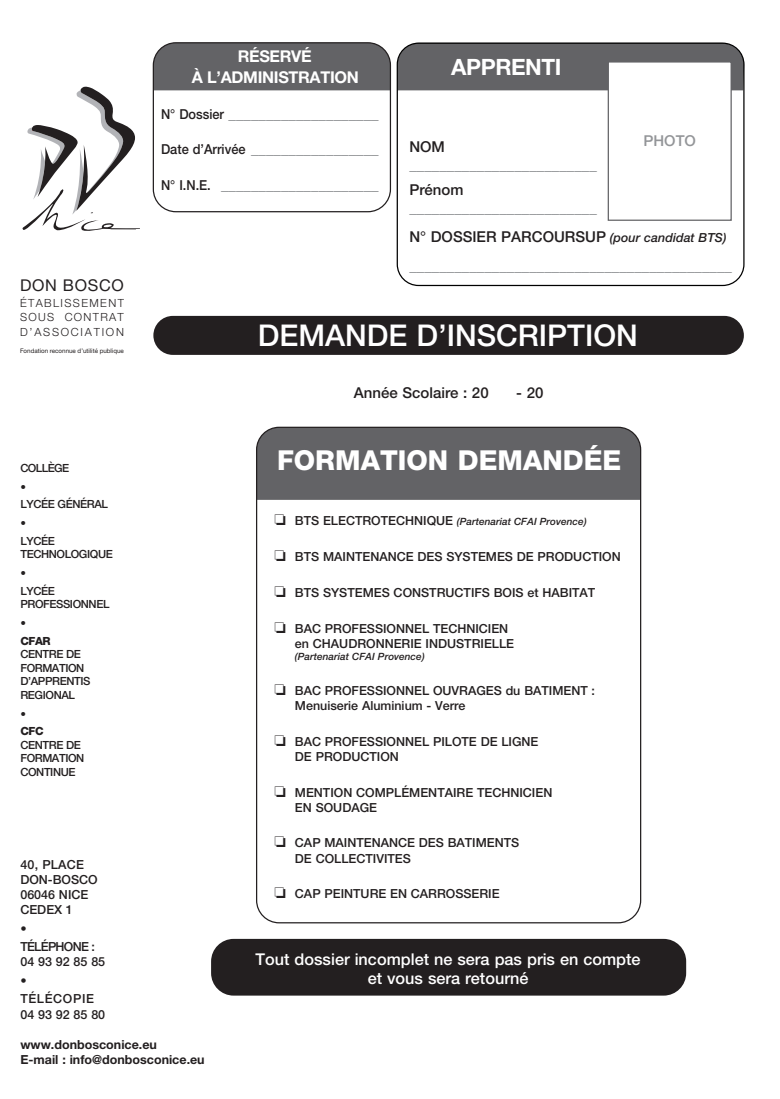
<style>
.page{position:relative;width:780px;height:1099px;background:#fff}
.page>*{position:absolute;margin:0;border:0;box-sizing:border-box;transform-origin:0 0}
.t1{font:500 30px "Helvetica Neue LT Std";color:#fff}
.t2{font:800 27.5px "Helvetica Neue LT Std";color:#fff}
.t3{font:700 22.5px "Helvetica Neue LT Std";letter-spacing:-.02em;color:#fff}
.t4{font:500 16.25px/19.5px "Helvetica Neue LT Std";color:#fff;text-align:center}
.t5{font:700 16.25px/20.9px "Helvetica Neue LT Std";letter-spacing:-.02em;color:#fff;text-align:center}
.t6{font:16.25px "Helvetica Neue LT Std";letter-spacing:.045em;color:#231f20}
.t7{font:500 15px/29px "Helvetica Neue LT Std";color:#808285}
.t8{font:500 15px "Helvetica Neue LT Std";color:#231f20}
.t9{font:500 15px "Helvetica Neue LT Std";color:#939598}
.t10{font:500 12.5px/15px "Helvetica Neue LT Std";color:#231f20}
.t11{font:700 12.5px/15px "Helvetica Neue LT Std";color:#231f20}
.t12{font:500 12.5px/18.5px "Helvetica Neue LT Std";letter-spacing:.05em;color:#231f20}
.t13{font:500 12.5px/18.5px "Helvetica Neue LT Std";letter-spacing:-.055em;color:#231f20}
.t14{font:500 11.25px/13.5px "Helvetica Neue LT Std";letter-spacing:-.035em;color:#231f20}
.t15{font:300 11.25px/14.4px "Helvetica Neue LT Std";letter-spacing:.125em;color:#231f20;text-align:justify}
.t16{font:800 11.25px "Helvetica Neue LT Std";letter-spacing:-.035em;color:#231f20}
.t17{font:italic 500 10px "Helvetica Neue LT Std";color:#231f20}
.t18{font:6.25px "Helvetica Neue LT Std";color:#231f20}
.s1{font-size:13.75px;color:#231f20}
.s2{color:#231f20}
.s3{font-style:italic;font-size:12.5px;color:#231f20}
.s4{font-style:normal;font-size:12.5px}
</style>
<div class="page">
<div style="left:256px;top:428px;width:383px;height:72px;background:#636366"></div>
<div style="left:398px;top:43px;width:346px;height:47px;background:#636366"></div>
<div style="left:153px;top:44px;width:236px;height:46px;background:#636366"></div>
<div style="left:153px;top:316px;width:590px;height:39px;background:#231f20;border-radius:19px"></div>
<div style="left:211px;top:938px;width:475px;height:57px;background:#231f20;border-radius:22px"></div>
<svg style="left:22px;top:86px;width:118px;height:145px"></svg>
<div style="left:153px;top:42px;width:238px;height:170px;border:1px solid #231f20;border-radius:22px"></div>
<div style="left:608px;top:62px;width:123px;height:158px;background:#fff"></div>
<div style="left:607px;top:61px;width:124px;height:160px;border:1px solid #636366"></div>
<div style="left:396px;top:43px;width:348px;height:243px;border:1px solid #000;border-radius:21px"></div>
<h3 class="t6" style="left:20px;top:275px;width:105px">DON BOSCO</h3>
<p class="t15" style="left:20px;top:295px;width:105px">ÉTABLISSEMENT SOUS CONTRAT D’ASSOCIATION</p>
<p class="t18" style="left:20px;top:347px;width:105px">Fondation reconnue d’utilité publique</p>
<h3 class="t5" style="left:192px;top:46px;width:169px">RÉSERVÉ<br>À L’ADMINISTRATION</h3>
<p class="t7" style="left:161px;top:99px;width:219px"><span class="s1">N° Dossier</span> ____________________</p>
<p class="t7" style="left:161px;top:134px;width:219px"><span class="s1">Date d’Arrivée</span> _________________</p>
<p class="t7" style="left:161px;top:170px;width:219px"><span class="s1">N° I.N.E.</span> _____________________</p>
<h3 class="t3" style="left:451px;top:53px;width:112px">APPRENTI</h3>
<p class="t9" style="left:643px;top:132px;width:54px">PHOTO</p>
<p class="t8" style="left:409px;top:138px;width:37px">NOM</p>
<p class="t7" style="left:409px;top:150px;width:189px">_________________________</p>
<p class="t8" style="left:409px;top:181px;width:56px">Prénom</p>
<p class="t7" style="left:409px;top:193px;width:324px">_________________________<br><span class="s2">N° DOSSIER PARCOURSUP</span> <span class="s3">(pour candidat BTS) </span>___________________________________________</p>
<h1 class="t1" style="left:258px;top:317px;width:381px">DEMANDE D’INSCRIPTION</h1>
<p class="t8" style="left:354px;top:383px;width:136px">Année Scolaire : 20</p>
<p class="t8" style="left:516px;top:383px;width:29px">- 20</p>
<p class="t14" style="left:20px;top:458px;width:50px;line-height:19.4px">COLLÈGE •</p>
<p class="t14" style="left:20px;top:494px;width:89px;line-height:19.4px">LYCÉE GÉNÉRAL •</p>
<p class="t14" style="left:20px;top:533px;width:94px">LYCÉE<br>TECHNOLOGIQUE</p>
<p class="t14" style="left:20px;top:565px;width:36px;line-height:17px">•<br>LYCÉE</p>
<p class="t14" style="left:20px;top:594px;width:91px;line-height:19.4px">PROFESSIONNEL •</p>
<p class="t16" style="left:20px;top:633px;width:32px">CFAR</p>
<p class="t14" style="left:20px;top:647px;width:72px">CENTRE DE<br>FORMATION<br>D’APPRENTIS<br>REGIONAL</p>
<p class="t14" style="left:20px;top:707px;width:7px">•</p>
<p class="t16" style="left:20px;top:724px;width:25px">CFC</p>
<p class="t14" style="left:20px;top:737px;width:65px">CENTRE DE<br>FORMATION<br>CONTINUE</p>
<p class="t10" style="left:20px;top:857px;width:79px">40, PLACE<br>DON-BOSCO<br>06046 NICE<br>CEDEX 1</p>
<p class="t13" style="left:20px;top:919px;width:76px">•<br>TÉLÉPHONE :</p>
<p class="t12" style="left:20px;top:952px;width:86px">04 93 92 85 85 •<br>TÉLÉCOPIE</p>
<p class="t10" style="left:20px;top:1006px;width:86px">04 93 92 85 80</p>
<p class="t11" style="left:20px;top:1036px;width:186px">www.donbosconice.eu<br>E-mail : info@donbosconice.eu</p>
<h2 class="t2" style="left:277px;top:444px;width:346px">FORMATION DEMANDÉE</h2>
<p class="t17" style="left:274px;top:516px;width:314px">❏ <span class="s4">BTS ELECTROTECHNIQUE</span> (Partenariat CFAI Provence)</p>
<p class="t10" style="left:274px;top:549px;width:348px">❏ BTS MAINTENANCE DES SYSTEMES DE PRODUCTION</p>
<p class="t10" style="left:274px;top:584px;width:322px">❏ BTS SYSTEMES CONSTRUCTIFS BOIS et HABITAT</p>
<p class="t10" style="left:295px;top:620px;width:221px;text-indent:-21px">❏ BAC PROFESSIONNEL TECHNICIEN en CHAUDRONNERIE INDUSTRIELLE</p>
<p class="t17" style="left:295px;top:650px;width:131px">(Partenariat CFAI Provence)</p>
<p class="t10" style="left:295px;top:683px;width:301px;text-indent:-21px">❏ BAC PROFESSIONNEL OUVRAGES du BATIMENT :<br>Menuiserie Aluminium - Verre</p>
<p class="t10" style="left:295px;top:734px;width:245px;text-indent:-21px">❏ BAC PROFESSIONNEL PILOTE DE LIGNE<br>DE PRODUCTION</p>
<p class="t10" style="left:295px;top:784px;width:259px;text-indent:-21px">❏ MENTION COMPLÉMENTAIRE TECHNICIEN<br>EN SOUDAGE</p>
<p class="t10" style="left:295px;top:835px;width:226px;text-indent:-21px">❏ CAP MAINTENANCE DES BATIMENTS<br>DE COLLECTIVITES</p>
<p class="t10" style="left:274px;top:886px;width:227px">❏ CAP PEINTURE EN CARROSSERIE</p>
<h3 class="t4" style="left:255px;top:948px;width:386px">Tout dossier incomplet ne sera pas pris en compte et vous sera retourné</h3>
</div>
